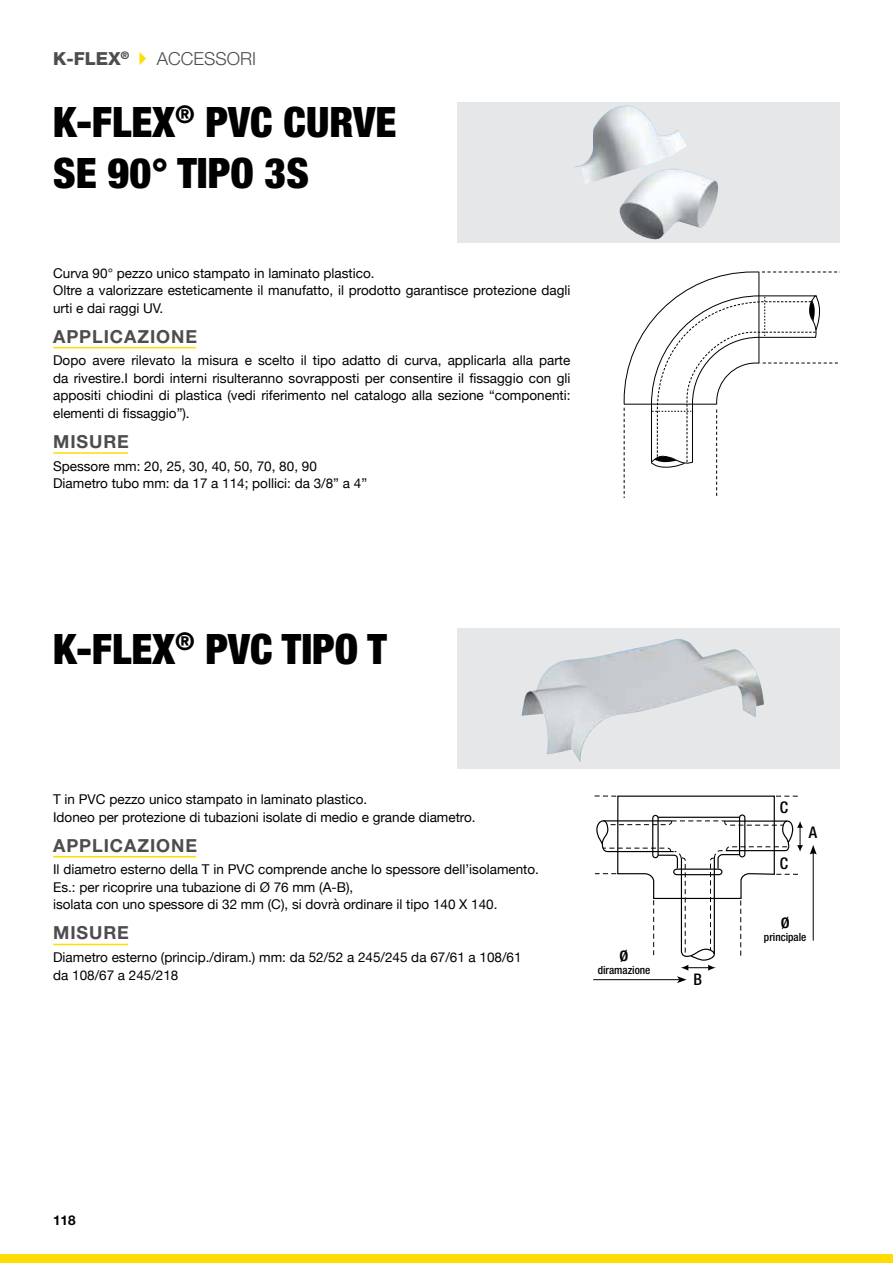
<style>
.page{position:relative;width:893px;height:1263px;background:#fff}
.page>*{position:absolute;margin:0;border:0;box-sizing:border-box;transform-origin:0 0}
.t1{font:900 condensed 42px/50.4px "Helvetica Neue LT Std";color:#000}
.t2{font:500 condensed 19.2px "Helvetica Neue LT Std";color:#000}
.t3{font:700 18px "Helvetica Neue LT Std";letter-spacing:.05em;color:#4d4d4f}
.t4{font:300 18px "Helvetica Neue LT Std";color:#4d4d4f}
.t5{font:800 18px "Helvetica Neue LT Std";color:#4d4d4f}
.t6{font:500 condensed 16.05px "Helvetica Neue LT Std";color:#000}
.t7{font:13.5px/17.5px "Helvetica Neue";color:#000}
.t8{font:700 13.5px "Helvetica Neue LT Std";color:#000}
.t9{font:500 condensed 11.25px "Helvetica Neue LT Std";color:#000}
</style>
<div class="page">
<div style="left:0;top:1254px;width:893px;height:9px;background:#fd0"></div>
<hr style="left:53px;top:347px;width:143px;height:1px;background:#fd0">
<hr style="left:53px;top:452px;width:75px;height:2px;background:#fd0">
<div style="left:457px;top:102px;width:383px;height:140px;background:#e6e7e8"></div>
<img style="left:573px;top:105px;width:145px;height:135px">
<svg style="left:623px;top:271px;width:217px;height:226px"></svg>
<hr style="left:53px;top:856px;width:143px;height:1px;background:#fd0">
<hr style="left:53px;top:944px;width:75px;height:1px;background:#fd0">
<div style="left:457px;top:629px;width:383px;height:140px;background:#e6e7e8"></div>
<img style="left:521px;top:639px;width:243px;height:123px">
<svg style="left:593px;top:795px;width:210px;height:188px"></svg>
<hr style="left:813px;top:852px;width:1px;height:89px;background:#000">
<svg style="left:810px;top:845px;width:7px;height:9px"></svg>
<h3 class="t5" style="left:53px;top:48px;width:78px">K-FLEX<sup>®</sup></h3>
<h3 class="t4" style="left:157px;top:48px;width:101px">ACCESSORI</h3>
<h1 class="t1" style="left:53px;top:96px;width:345px">K-FLEX<sup>®</sup> PVC CURVE<br>SE 90° TIPO 3S</h1>
<p class="t7" style="left:53px;top:265px;width:519px">Curva 90° pezzo unico stampato in laminato plastico.<br>Oltre a valorizzare esteticamente il manufatto, il prodotto garantisce protezione dagli urti e dai raggi UV.</p>
<h3 class="t3" style="left:53px;top:325px;width:145px">APPLICAZIONE</h3>
<p class="t7" style="left:53px;top:352px;width:519px;text-align:justify">Dopo avere rilevato la misura e scelto il tipo adatto di curva, applicarla alla parte da rivestire.I bordi interni risulteranno sovrapposti per consentire il fissaggio con gli appositi chiodini di plastica (vedi riferimento nel catalogo alla sezione “componenti: elementi di fissaggio”).</p>
<h3 class="t3" style="left:53px;top:430px;width:77px">MISURE</h3>
<p class="t7" style="left:53px;top:458px;width:315px">Spessore mm: 20, 25, 30, 40, 50, 70, 80, 90<br>Diametro tubo mm: da 17 a 114; pollici: da 3/8” a 4”</p>
<h1 class="t1" style="left:53px;top:623px;width:335px">K-FLEX<sup>®</sup> PVC TIPO T</h1>
<p class="t7" style="left:53px;top:791px;width:424px">T in PVC pezzo unico stampato in laminato plastico.<br>Idoneo per protezione di tubazioni isolate di medio e grande diametro.</p>
<h3 class="t3" style="left:53px;top:834px;width:145px">APPLICAZIONE</h3>
<p class="t7" style="left:53px;top:861px;width:487px">Il diametro esterno della T in PVC comprende anche lo spessore dell’isolamento.<br>Es.: per ricoprire una tubazione di Ø 76 mm (A-B),<br>isolata con uno spessore di 32 mm (C), si dovrà ordinare il tipo 140 X 140.</p>
<h3 class="t3" style="left:53px;top:922px;width:77px">MISURE</h3>
<p class="t7" style="left:53px;top:949px;width:470px">Diametro esterno (princip./diram.) mm: da 52/52 a 245/245 da 67/61 a 108/61 da 108/67 a 245/218</p>
<h2 class="t2" style="left:620px;top:943px;width:10px">ø</h2>
<p class="t9" style="left:598px;top:963px;width:54px">diramazione</p>
<p class="t6" style="left:694px;top:970px;width:10px">B</p>
<p class="t6" style="left:780px;top:798px;width:10px">C</p>
<p class="t6" style="left:780px;top:853px;width:10px">C</p>
<p class="t6" style="left:809px;top:823px;width:10px">A</p>
<h2 class="t2" style="left:781px;top:910px;width:10px">ø</h2>
<p class="t9" style="left:764px;top:930px;width:44px">principale</p>
<p class="t8" style="left:53px;top:1212px;width:24px">118</p>
</div>
